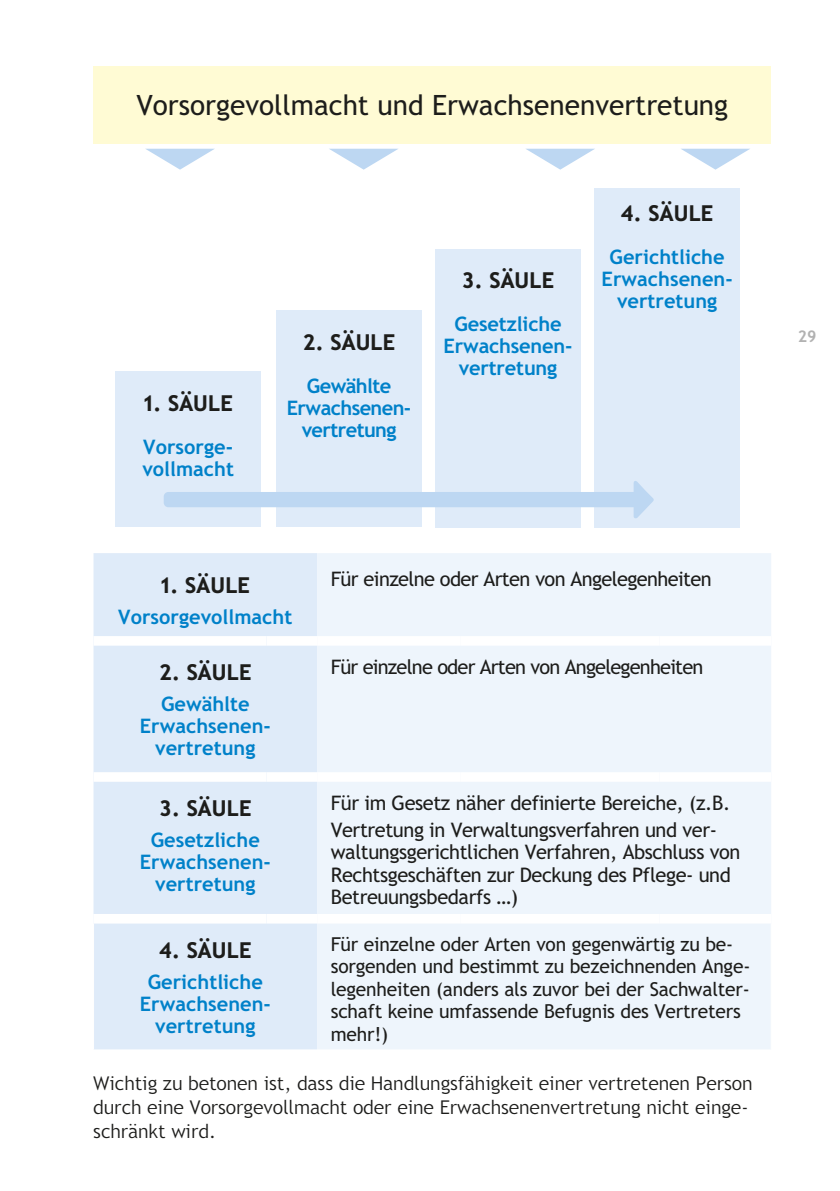
<style>
.page{position:relative;width:840px;height:1191px;background:#fff}
.page>*{position:absolute;margin:0;border:0;box-sizing:border-box;transform-origin:0 0}
.t1{font:28px "Trebuchet SBG2";color:#1d1d1b}
.t2{font:900 22px "Trebuchet SBG2";color:#1d1d1b}
.t3{font:20px/22.4px "Trebuchet SBG2";letter-spacing:-.02em;color:#1d1d1b}
.t4{font:700 20px/22px "Trebuchet SBG2";color:#0081c9;text-align:center}
.t5{font:20px "Trebuchet SBG2";letter-spacing:-.04em;color:#1d1d1b}
.t6{font:700 20px/22px "Trebuchet SBG2";letter-spacing:-.03em;color:#0081c9;text-align:center}
.t7{font:19.2px/22.4px "Trebuchet SBG2";letter-spacing:-.01em;color:#1d1d1b}
.t8{font:300 19px/24px "Trebuchet SBG2";color:#1d1d1b}
.t9{font:700 16px "Trebuchet SBG2";color:#b2b2b2}
</style>
<div class="page">
<div style="left:93px;top:66px;width:677px;height:78px;background:#fffbd4"></div>
<div style="left:93px;top:553px;width:224px;height:496px;background:#dfebf9"></div>
<div style="left:317px;top:553px;width:453px;height:496px;background:#eef5fc"></div>
<div style="left:93px;top:636px;width:173px;height:9px;background:#fff"></div>
<div style="left:266px;top:636px;width:51px;height:9px;background:#fff"></div>
<div style="left:317px;top:636px;width:143px;height:9px;background:#fff"></div>
<div style="left:460px;top:636px;width:199px;height:9px;background:#fff"></div>
<div style="left:659px;top:636px;width:111px;height:9px;background:#fff"></div>
<div style="left:93px;top:772px;width:173px;height:9px;background:#fff"></div>
<div style="left:266px;top:772px;width:51px;height:9px;background:#fff"></div>
<div style="left:317px;top:772px;width:143px;height:9px;background:#fff"></div>
<div style="left:460px;top:772px;width:199px;height:9px;background:#fff"></div>
<div style="left:659px;top:772px;width:111px;height:9px;background:#fff"></div>
<div style="left:93px;top:914px;width:173px;height:9px;background:#fff"></div>
<div style="left:266px;top:914px;width:51px;height:9px;background:#fff"></div>
<hr style="left:93px;top:923px;width:1px;height:126px;background:#fff">
<div style="left:317px;top:914px;width:143px;height:9px;background:#fff"></div>
<div style="left:460px;top:914px;width:199px;height:9px;background:#fff"></div>
<div style="left:659px;top:914px;width:112px;height:9px;background:#fff"></div>
<svg style="left:146px;top:149px;width:68px;height:21px"></svg>
<svg style="left:329px;top:149px;width:69px;height:21px"></svg>
<svg style="left:526px;top:149px;width:69px;height:21px"></svg>
<svg style="left:681px;top:149px;width:69px;height:21px"></svg>
<div style="left:594px;top:188px;width:145px;height:339px;background:#dfebf9"></div>
<div style="left:435px;top:249px;width:145px;height:278px;background:#dfebf9"></div>
<div style="left:276px;top:310px;width:145px;height:217px;background:#dfebf9"></div>
<div style="left:115px;top:371px;width:146px;height:156px;background:#dfebf9"></div>
<div style="left:164px;top:492px;width:473px;height:15px;background:#bdd7f2;border-radius:5px"></div>
<svg style="left:633px;top:481px;width:20px;height:37px"></svg>
<h1 class="t1" style="left:136px;top:89px;width:593px">Vorsorgevollmacht und Erwachsenenvertretung</h1>
<p class="t2" style="left:143px;top:389px;width:91px">1. SÄULE</p>
<p class="t4" style="left:142px;top:435px;width:93px;text-align:left">Vorsorge&shy;vollmacht</p>
<p class="t2" style="left:303px;top:328px;width:94px">2. SÄULE</p>
<p class="t6" style="left:287px;top:374px;width:126px">Gewählte<br>Erwachsenen&shy;vertretung</p>
<p class="t2" style="left:461px;top:267px;width:94px">3. SÄULE</p>
<p class="t4" style="left:443px;top:313px;width:130px">Gesetzliche<br>Erwachsenen&shy;vertretung</p>
<p class="t2" style="left:620px;top:200px;width:94px">4. SÄULE</p>
<p class="t4" style="left:601px;top:246px;width:132px">Gerichtliche<br>Erwachsenen&shy;vertretung</p>
<p class="t2" style="left:160px;top:571px;width:91px">1. SÄULE</p>
<p class="t4" style="left:118px;top:605px;width:175px">Vorsorgevollmacht</p>
<p class="t2" style="left:159px;top:659px;width:94px">2. SÄULE</p>
<p class="t4" style="left:140px;top:693px;width:130px">Gewählte<br>Erwachsenen&shy;vertretung</p>
<p class="t2" style="left:159px;top:795px;width:94px">3. SÄULE</p>
<p class="t4" style="left:140px;top:829px;width:130px">Gesetzliche<br>Erwachsenen&shy;vertretung</p>
<p class="t2" style="left:159px;top:936px;width:94px">4. SÄULE</p>
<p class="t4" style="left:140px;top:971px;width:130px">Gerichtliche<br>Erwachsenen&shy;vertretung</p>
<p class="t3" style="left:330px;top:568px;width:382px">Für einzelne oder Arten von Angelegenheiten</p>
<p class="t5" style="left:330px;top:655px;width:374px">Für einzelne oder Arten von Angelegenheiten</p>
<p class="t3" style="left:330px;top:789px;width:401px;line-height:27px">Für im Gesetz näher definierte Bereiche, (z.B.<br>Vertretung in Verwaltungsverfahren und ver-</p>
<p class="t3" style="left:330px;top:841px;width:411px">waltungsgerichtlichen Verfahren, Abschluss von<br>Rechtsgeschäften zur Deckung des Pflege- und<br>Betreuungsbedarfs …)</p>
<p class="t7" style="left:330px;top:933px;width:421px">Für einzelne oder Arten von gegenwärtig zu be&shy;sorgenden und bestimmt zu bezeichnenden Ange&shy;legenheiten (anders als zuvor bei der Sachwalter&shy;schaft keine umfassende Befugnis des Vertreters mehr!)</p>
<p class="t8" style="left:93px;top:1071px;width:660px">Wichtig zu betonen ist, dass die Handlungsfähigkeit einer vertretenen Person durch eine Vorsorgevollmacht oder eine Erwachsenenvertretung nicht einge&shy;schränkt wird.</p>
<p class="t9" style="left:797px;top:326px;width:20px">29</p>
</div>
